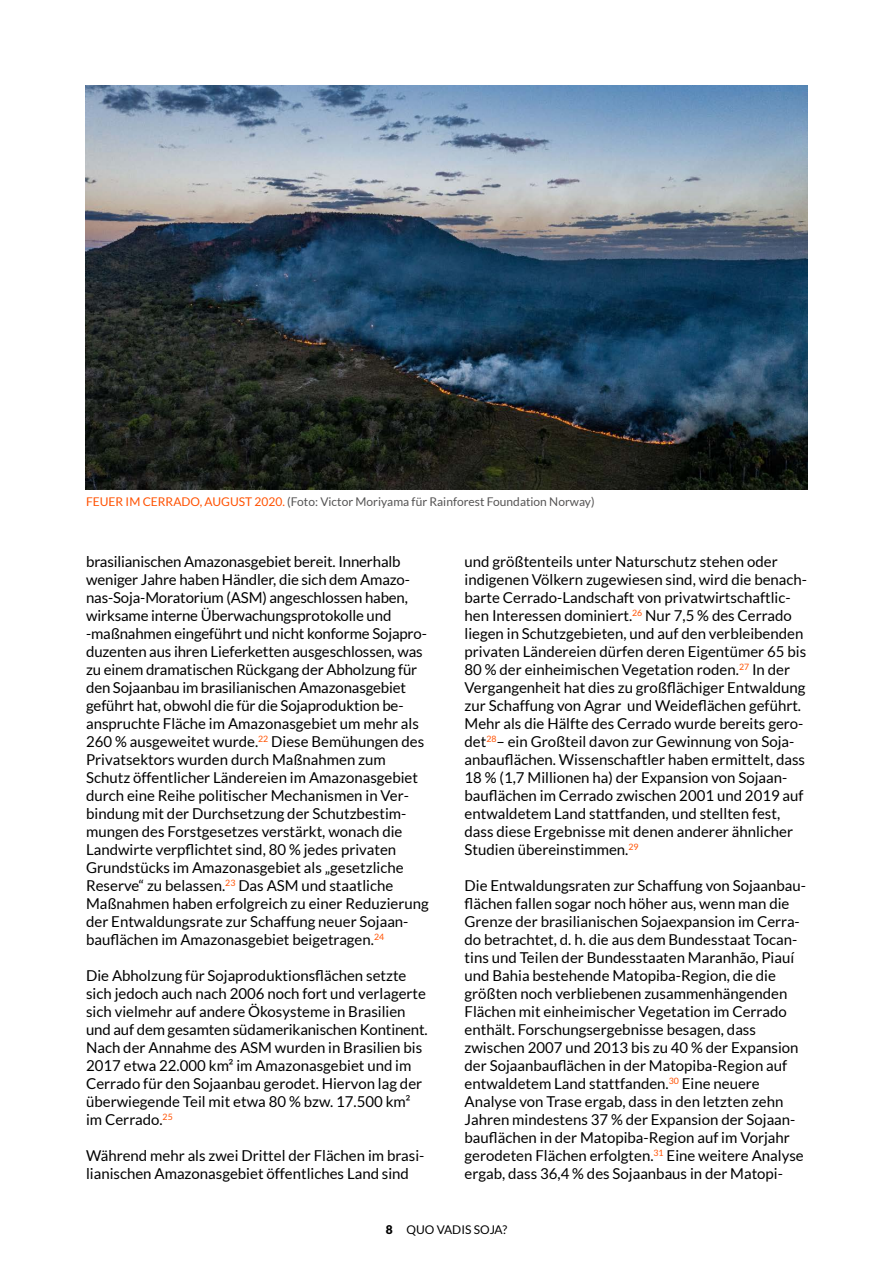
<style>
.page{position:relative;width:893px;height:1263px;background:#fff}
.page>*{position:absolute;margin:0;border:0;box-sizing:border-box;transform-origin:0 0}
.t1{font:15px/18px "Lato";color:#000}
.t2{font:12px "Lato";color:#555454}
.t3{font:12px "Lato";color:#000}
.s1{color:#ff5100}
.s2{font-weight:900}
</style>
<div class="page">
<img style="left:85px;top:85px;width:723px;height:404px">
<p class="t2" style="left:86px;top:495px;width:510px"><span class="s1">FEUER IM CERRADO, AUGUST 2020.</span> (Foto: Victor Moriyama für Rainforest Foundation Norway)</p>
<p class="t1" style="left:86px;top:552px;width:344px">brasilianischen Amazonasgebiet bereit. Innerhalb weniger Jahre haben Händler, die sich dem Amazo&shy;nas-Soja-Moratorium (ASM) angeschlossen haben, wirksame interne Überwachungsprotokolle und -maßnahmen eingeführt und nicht konforme Sojapro&shy;duzenten aus ihren Lieferketten ausgeschlossen, was zu einem dramatischen Rückgang der Abholzung für den Sojaanbau im brasilianischen Amazonasgebiet geführt hat, obwohl die für die Sojaproduktion be&shy;anspruchte Fläche im Amazonasgebiet um mehr als 260 % ausgeweitet wurde.<sup>22</sup> Diese Bemühungen des Privatsektors wurden durch Maßnahmen zum Schutz öffentlicher Ländereien im Amazonasgebiet durch eine Reihe politischer Mechanismen in Ver&shy;bindung mit der Durchsetzung der Schutzbestim&shy;mungen des Forstgesetzes verstärkt, wonach die Landwirte verpflichtet sind, 80 % jedes privaten Grundstücks im Amazonasgebiet als „gesetzliche Reserve“ zu belassen.<sup>23</sup> Das ASM und staatliche Maßnahmen haben erfolgreich zu einer Reduzierung der Entwaldungsrate zur Schaffung neuer Sojaan&shy;bauflächen im Amazonasgebiet beigetragen.<sup>24</sup></p>
<p class="t1" style="left:86px;top:966px;width:343px">Die Abholzung für Sojaproduktionsflächen setzte sich jedoch auch nach 2006 noch fort und verlagerte sich vielmehr auf andere Ökosysteme in Brasilien und auf dem gesamten südamerikanischen Kontinent.<br>Nach der Annahme des ASM wurden in Brasilien bis 2017 etwa 22.000 km² im Amazonasgebiet und im Cerrado für den Sojaanbau gerodet. Hiervon lag der überwiegende Teil mit etwa 80 % bzw. 17.500 km² im Cerrado.<sup>25</sup></p>
<p class="t1" style="left:86px;top:1146px;width:340px">Während mehr als zwei Drittel der Flächen im brasi&shy;lianischen Amazonasgebiet öffentliches Land sind</p>
<p class="t1" style="left:465px;top:552px;width:344px">und größtenteils unter Naturschutz stehen oder indigenen Völkern zugewiesen sind, wird die benach&shy;barte Cerrado-Landschaft von privatwirtschaftlic&shy;hen Interessen dominiert.<sup>26</sup> Nur 7,5 % des Cerrado liegen in Schutzgebieten, und auf den verbleibenden privaten Ländereien dürfen deren Eigentümer 65 bis 80 % der einheimischen Vegetation roden.<sup>27</sup> In der Vergangenheit hat dies zu großflächiger Entwaldung zur Schaffung von Agrar und Weideflächen geführt.<br>Mehr als die Hälfte des Cerrado wurde bereits gero&shy;det<sup>28</sup>– ein Großteil davon zur Gewinnung von Soja&shy;anbauflächen. Wissenschaftler haben ermittelt, dass 18 % (1,7 Millionen ha) der Expansion von Sojaan&shy;bauflächen im Cerrado zwischen 2001 und 2019 auf entwaldetem Land stattfanden, und stellten fest, dass diese Ergebnisse mit denen anderer ähnlicher Studien übereinstimmen.<sup>29</sup></p>
<p class="t1" style="left:465px;top:876px;width:343px">Die Entwaldungsraten zur Schaffung von Sojaanbau&shy;flächen fallen sogar noch höher aus, wenn man die Grenze der brasilianischen Sojaexpansion im Cerra&shy;do betrachtet, d. h. die aus dem Bundesstaat Tocan&shy;tins und Teilen der Bundesstaaten Maranhão, Piauí und Bahia bestehende Matopiba-Region, die die größten noch verbliebenen zusammenhängenden Flächen mit einheimischer Vegetation im Cerrado enthält. Forschungsergebnisse besagen, dass zwischen 2007 und 2013 bis zu 40 % der Expansion der Sojaanbauflächen in der Matopiba-Region auf entwaldetem Land stattfanden.<sup>30</sup> Eine neuere Analyse von Trase ergab, dass in den letzten zehn Jahren mindestens 37 % der Expansion der Sojaan&shy;bauflächen in der Matopiba-Region auf im Vorjahr gerodeten Flächen erfolgten.<sup>31</sup> Eine weitere Analyse ergab, dass 36,4 % des Sojaanbaus in der Matopi-</p>
<p class="t3" style="left:386px;top:1223px;width:123px"><span class="s2">8</span> QUO VADIS SOJA?</p>
</div>
